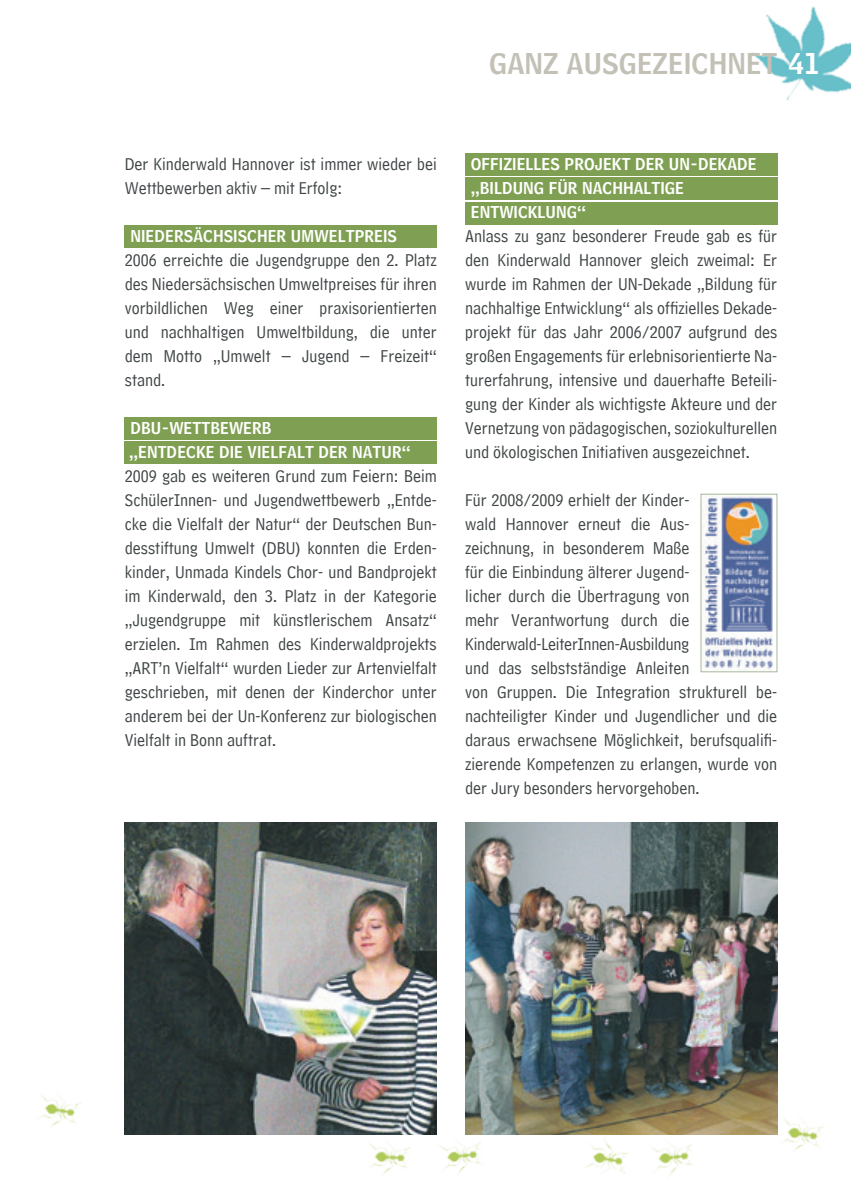
<style>
.page{position:relative;width:851px;height:1191px;background:#fff}
.page>*{position:absolute;margin:0;border:0;box-sizing:border-box;transform-origin:0 0}
.t1{font:28px "HM Headline";color:#c3c0b6}
.t2{font:18px/24px "HM Comment";color:#3d4344;text-align:justify}
.t3{font:16px/24px "HM Headline";color:#fff}
.s1{color:#fff}
</style>
<div class="page">
<img style="left:752px;top:6px;width:98px;height:95px">
<img style="left:465px;top:822px;width:312px;height:312px">
<img style="left:125px;top:822px;width:312px;height:312px">
<div style="left:465px;top:177px;width:312px;height:23px;background:#7fa053"></div>
<div style="left:465px;top:153px;width:312px;height:23px;background:#7fa053"></div>
<div style="left:465px;top:202px;width:312px;height:22px;background:#7fa053"></div>
<div style="left:125px;top:225px;width:312px;height:23px;background:#7fa053"></div>
<div style="left:125px;top:417px;width:312px;height:22px;background:#7fa053"></div>
<div style="left:125px;top:441px;width:312px;height:23px;background:#7fa053"></div>
<img style="left:702px;top:496px;width:71px;height:174px">
<div style="left:700px;top:494px;width:77px;height:178px;border:1px solid #a6b899"></div>
<img style="left:38px;top:1095px;width:43px;height:32px">
<img style="left:646px;top:1134px;width:49px;height:42px">
<img style="left:435px;top:1132px;width:49px;height:43px">
<img style="left:774px;top:1110px;width:50px;height:41px">
<img style="left:580px;top:1132px;width:51px;height:42px">
<img style="left:370px;top:1142px;width:40px;height:33px">
<h1 class="t1" style="left:489px;top:39px;width:332px">GANZ AUSGEZEICHNET <span class="s1">41</span></h1>
<p class="t2" style="left:125px;top:148px;width:313px">Der Kinderwald Hannover ist immer wieder bei<br>Wettbewerben aktiv – mit Erfolg:</p>
<p class="t3" style="left:130px;top:221px;width:268px">NIEDERSÄCHSISCHER UMWELTPREIS</p>
<p class="t2" style="left:125px;top:244px;width:313px">2006 erreichte die Jugendgruppe den 2. Platz des Niedersächsischen Umweltpreises für ihren vorbildlichen Weg einer praxisorientierten und nachhaltigen Umweltbildung, die unter dem Motto „Umwelt – Jugend – Freizeit“ stand.</p>
<p class="t3" style="left:129px;top:413px;width:283px">DBU-WETTBEWERB<br>„ENTDECKE DIE VIELFALT DER NATUR“</p>
<p class="t2" style="left:125px;top:460px;width:313px">2009 gab es weiteren Grund zum Feiern: Beim SchülerInnen- und Jugendwettbewerb „Entde&shy;cke die Vielfalt der Natur“ der Deutschen Bun&shy;desstiftung Umwelt (DBU) konnten die Erden&shy;kinder, Unmada Kindels Chor- und Bandprojekt im Kinderwald, den 3. Platz in der Kategorie „Jugendgruppe mit künstlerischem Ansatz“ erzielen. Im Rahmen des Kinderwaldprojekts „ART’n Vielfalt“ wurden Lieder zur Artenvielfalt geschrieben, mit denen der Kinderchor unter anderem bei der Un-Konferenz zur biologischen Vielfalt in Bonn auftrat.</p>
<p class="t3" style="left:471px;top:149px;width:287px">OFFIZIELLES PROJEKT DER UN-DEKADE „BILDUNG FÜR NACHHALTIGE<br>ENTWICKLUNG“</p>
<p class="t2" style="left:465px;top:220px;width:313px">Anlass zu ganz besonderer Freude gab es für den Kinderwald Hannover gleich zweimal: Er wurde im Rahmen der UN-Dekade „Bildung für nachhaltige Entwicklung“ als offizielles Dekade&shy;projekt für das Jahr 2006/2007 aufgrund des großen Engagements für erlebnisorientierte Na&shy;turerfahrung, intensive und dauerhafte Beteili&shy;gung der Kinder als wichtigste Akteure und der Vernetzung von pädagogischen, soziokulturellen und ökologischen Initiativen ausgezeichnet.</p>
<p class="t2" style="left:465px;top:484px;width:313px;text-align:left">Für 2008/2009 erhielt der Kinder-<br>wald Hannover erneut die Aus-<br>zeichnung, in besonderem Maße<br>für die Einbindung älterer Jugend-<br>licher durch die Übertragung von<br>mehr Verantwortung durch die Kinderwald-LeiterInnen-Ausbildung<br>und das selbstständige Anleiten<br>von Gruppen. Die Integration strukturell be&shy;nachteiligter Kinder und Jugendlicher und die daraus erwachsene Möglichkeit, berufsqualifi&shy;zierende Kompetenzen zu erlangen, wurde von der Jury besonders hervorgehoben.</p>
</div>
